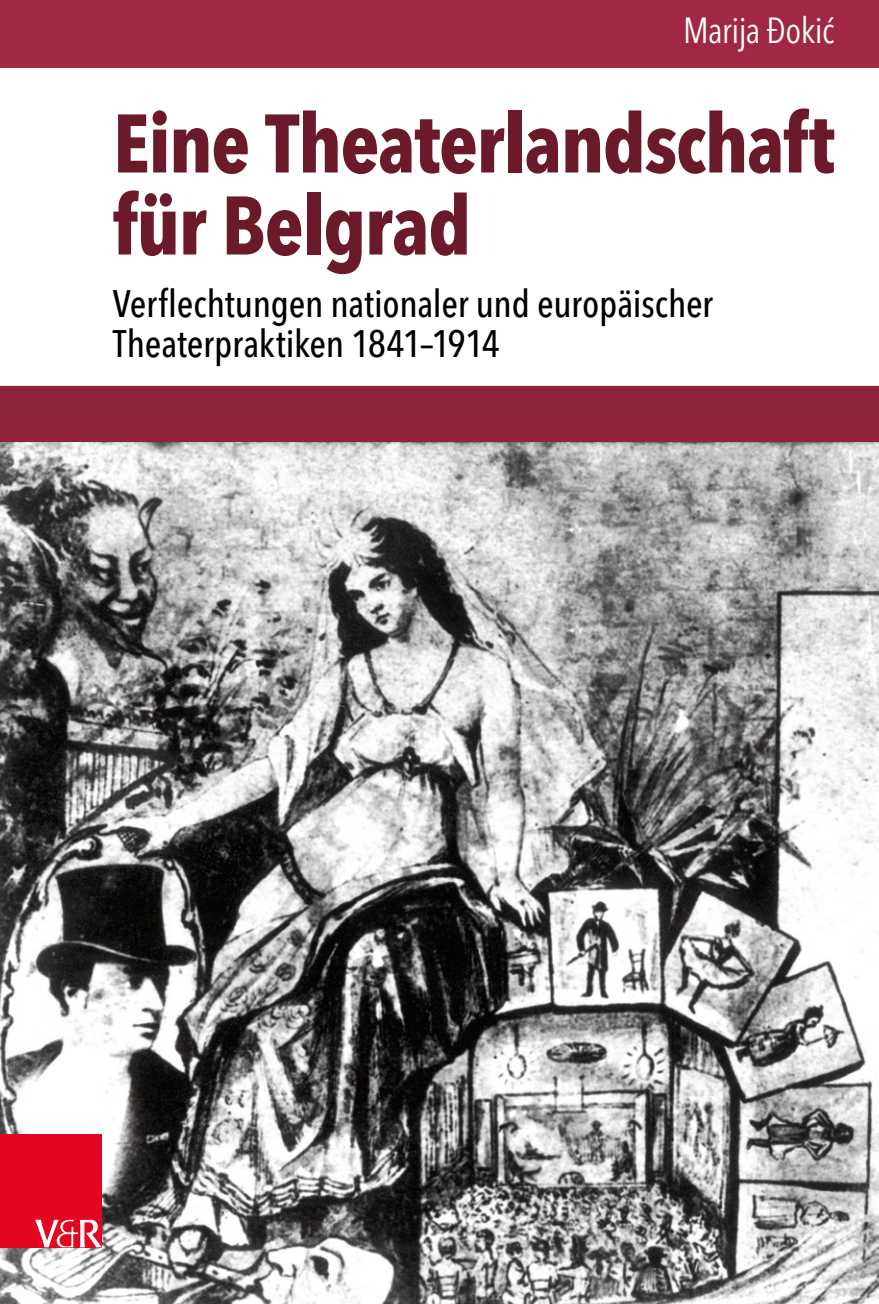
<style>
.page{position:relative;width:879px;height:1304px;background:#a02843}
.page>*{position:absolute;margin:0;border:0;box-sizing:border-box;transform-origin:0 0}
.U1-Titel{font:700 condensed 82px/82px "Avenir Next LT Pro";letter-spacing:-.02em;color:#6a1a29}
.U1-Untertitel{font:500 condensed 38px/40px "Avenir Next LT Pro";letter-spacing:-.01em;color:#000}
.U1-Autor{font:condensed 36px "Avenir Next LT Pro";letter-spacing:-.015em;color:#fff}
</style>
<div class="page">
<div style="left:0;top:68px;width:879px;height:318px;background:#fff"></div>
<div style="left:0;top:386px;width:879px;height:56px;background:#8e233b"></div>
<img style="left:0;top:442px;width:879px;height:862px">
<div style="left:0;top:1134px;width:102px;height:113px;background:#e40521"></div>
<svg style="left:35px;top:1219px;width:67px;height:28px"></svg>
<p class="U1-Autor" style="left:683px;top:8px;width:153px">Marija Đokić</p>
<p class="U1-Titel" style="left:113px;top:102px;width:723px">Eine Theaterlandschaft für Belgrad</p>
<p class="U1-Untertitel" style="left:113px;top:284px;width:602px">Verflechtungen nationaler und europäischer<br>Theaterpraktiken 1841–1914</p>
</div>
